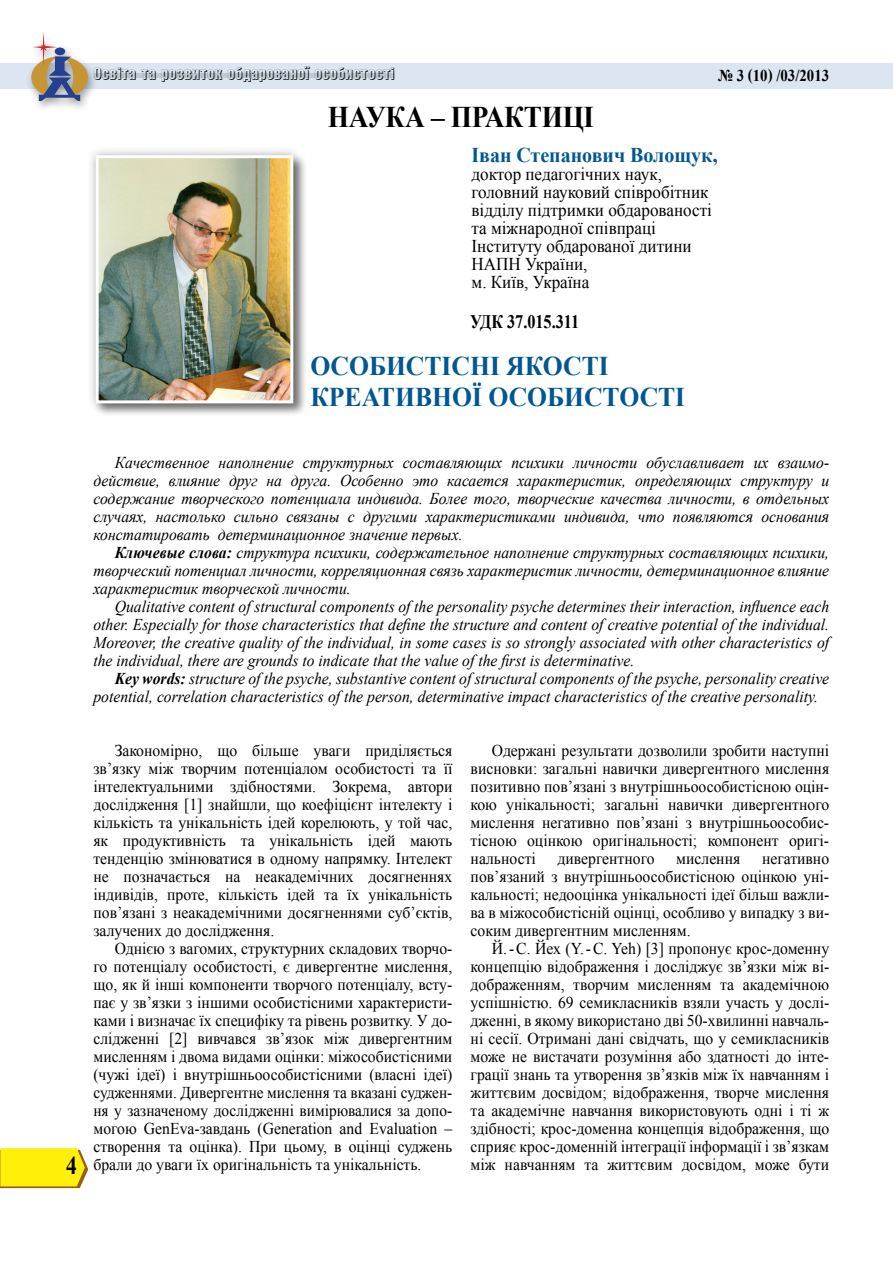
<style>
.page{position:relative;width:893px;height:1263px;background:#fff}
.page>*{position:absolute;margin:0;border:0;box-sizing:border-box;transform-origin:0 0}
.t1{font:700 30px "Times New Roman";letter-spacing:-.01em;color:#000;scale:.91 1}
.t2{font:700 27px/31.5px "Times New Roman";color:#005791;scale:.95 1}
.t3{font:700 25.5px "Times New Roman";color:#000;scale:.85 1}
.t4{font:700 21px "Times New Roman";color:#005791;scale:.95 1}
.t5{font:700 19.05px "Times New Roman";color:#000;scale:.85 1}
.t6{font:18px/18px "Times New Roman";color:#000;scale:.95 1}
.t7{font:16.5px/18px "Times New Roman";color:#000;text-align:justify;scale:.95 1}
.t8{font:italic 16.5px/18px "Times New Roman";color:#000;text-align:justify;scale:.95 1}
.t9{font:16.5px "Helios Compr Shadow";color:#000}
.t10{font:700 16.5px "Times New Roman";color:#000;scale:.9 1}
.s1{font-weight:700}
</style>
<div class="page">
<div style="left:1px;top:63px;width:892px;height:26px;background:#dce6f2"></div>
<svg style="left:0;top:1148px;width:88px;height:40px;background:#f7e516"></svg>
<hr style="left:94px;top:73px;width:300px;height:4px;background:#c2cad5">
<div style="left:26px;top:30px;width:72px;height:82px;background:#000;opacity:.37"></div>
<svg style="left:31px;top:31px;width:57px;height:70px"></svg>
<div style="left:93px;top:153px;width:214px;height:265px;background:#000;opacity:.5"></div>
<div style="left:86px;top:145px;width:217px;height:268px;background:#000;opacity:.3"></div>
<img style="left:100px;top:159px;width:189px;height:240px">
<div style="left:96px;top:155px;width:197px;height:248px;border:3px solid #fff"></div>
<p class="t9" style="left:94px;top:65px;width:303px">Освіта та розвиток обдарованої особистості</p>
<h1 class="t1" style="left:328px;top:96px;width:291px">НАУКА – ПРАКТИці</h1>
<p class="t10" style="left:718px;top:64px;width:125px">№ 3 (10) /03/2013</p>
<p class="t4" style="left:471px;top:140px;width:261px">Іван Степанович Волощук,</p>
<p class="t6" style="left:471px;top:165px;width:255px">доктор педагогічних наук, головний науковий співробітник відділу підтримки обдарованості та міжнародної співпраці<br>Інституту обдарованої дитини<br>НАПН України,<br>м. Київ, Україна</p>
<p class="t5" style="left:470px;top:308px;width:130px">УДК 37.015.311</p>
<h2 class="t2" style="left:310px;top:349px;width:396px">ОСОБИСТІСНІ ЯКОСТІ<br>КРЕАТИВНОЇ ОСОБИСТОСТІ</h2>
<h3 class="t3" style="left:66px;top:1148px;width:14px">4</h3>
<p class="t8" style="left:93px;top:453px;width:776px;text-indent:21px">Качественное наполнение структурных составляющих психики личности обуславливает их взаимо&shy;действие, влияние друг на друга. Особенно это касается характеристик, определяющих структуру и содержание творческого потенциала индивида. Более того, творческие качества личности, в отдельных случаях, настолько сильно связаны с другими характеристиками индивида, что появляются основания констатировать детерминационное значение первых.</p>
<p class="t8" style="left:93px;top:543px;width:776px;text-indent:21px"><span class="s1">Ключевые слова:</span> структура психики, содержательное наполнение структурных составляющих психики, творческий потенциал личности, корреляционная связь характеристик личности, детерминационное влияние характеристик творческой личности.</p>
<p class="t8" style="left:93px;top:597px;width:776px;text-indent:21px">Qualitative content of structural components of the personality psyche determines their interaction, influence each other. Especially for those characteristics that define the structure and content of creative potential of the individual.<br>Moreover, the creative quality of the individual, in some cases is so strongly associated with other characteristics of the individual, there are grounds to indicate that the value of the first is determinative.</p>
<p class="t8" style="left:93px;top:669px;width:776px;text-indent:21px"><span class="s1">Key words:</span> structure of the psyche, substantive content of structural components of the psyche, personality creative potential, correlation characteristics of the person, determinative impact characteristics of the creative personality.</p>
<p class="t7" style="left:93px;top:741px;width:379px;text-indent:21px">Закономірно, що більше уваги приділяється зв’язку між творчим потенціалом особистості та її інтелектуальними здібностями. Зокрема, автори дослідження [1] знайшли, що коефіцієнт інтелекту і кількість та унікальність ідей корелюють, у той час, як продуктивність та унікальність ідей мають тенденцію змінюватися в одному напрямку. Інтелект не позначається на неакадемічних досягненнях індивідів, проте, кількість ідей та їх унікальність пов’язані з неакадемічними досягненнями суб’єктів, залучених до дослідження.</p>
<p class="t7" style="left:93px;top:939px;width:379px;text-indent:21px">Однією з вагомих, структурних складових творчо&shy;го потенціалу особистості, є дивергентне мислення, що, як й інші компоненти творчого потенціалу, всту&shy;пає у зв’язки з іншими особистісними характеристи&shy;ками і визначає їх специфіку та рівень розвитку. У до&shy;слідженні [2] вивчався зв’язок між дивергентним мисленням і двома видами оцінки: міжособистісними (чужі ідеї) і внутрішньоособистісними (власні ідеї) судженнями. Дивергентне мислення та вказані суджен&shy;ня у зазначеному дослідженні вимірювалися за допо&shy;могою GenEva-завдань (Generation and Evaluation – створення та оцінка). При цьому, в оцінці суджень брали до уваги їх оригінальність та унікальність.</p>
<p class="t7" style="left:471px;top:741px;width:379px;text-indent:21px">Одержані результати дозволили зробити наступні висновки: загальні навички дивергентного мислення позитивно пов’язані з внутрішньоособистісною оцін&shy;кою унікальності; загальні навички дивергентного мислення негативно пов’язані з внутрішньоособис&shy;тісною оцінкою оригінальності; компонент оригі&shy;нальності</p>
<p class="t7" style="left:471px;top:849px;width:379px;text-indent:291px">негативно пов’язаний з внутрішньоособистісною оцінкою уні&shy;кальності; недооцінка унікальності ідеї більш важли&shy;ва в міжособистісній оцінці, особливо у випадку з ви&shy;соким дивергентним мисленням.</p>
<p class="t7" style="left:471px;top:939px;width:379px;text-indent:21px">Й.-С. Йех (Y.-C. Yeh) [3] пропонує крос-доменну концепцію відображення і досліджує зв’язки між ві&shy;дображенням, творчим мисленням та академічною успішністю. 69 семикласників взяли участь у дослі&shy;дженні, в якому використано дві 50-хвилинні навчаль&shy;ні сесії. Отримані дані свідчать, що у семикласників може не вистачати розуміння або здатності до інте&shy;грації знань та утворення зв’язків між їх навчанням і життєвим досвідом; відображення, творче мислення та академічне навчання використовують одні і ті ж здібності; крос-доменна концепція відображення, що сприяє крос-доменній інтеграції інформації і зв’язкам між навчанням та життєвим досвідом, може бути</p>
<p class="t7" style="left:558px;top:849px;width:104px">дивергентного</p>
<p class="t7" style="left:676px;top:849px;width:69px">мислення</p>
</div>
